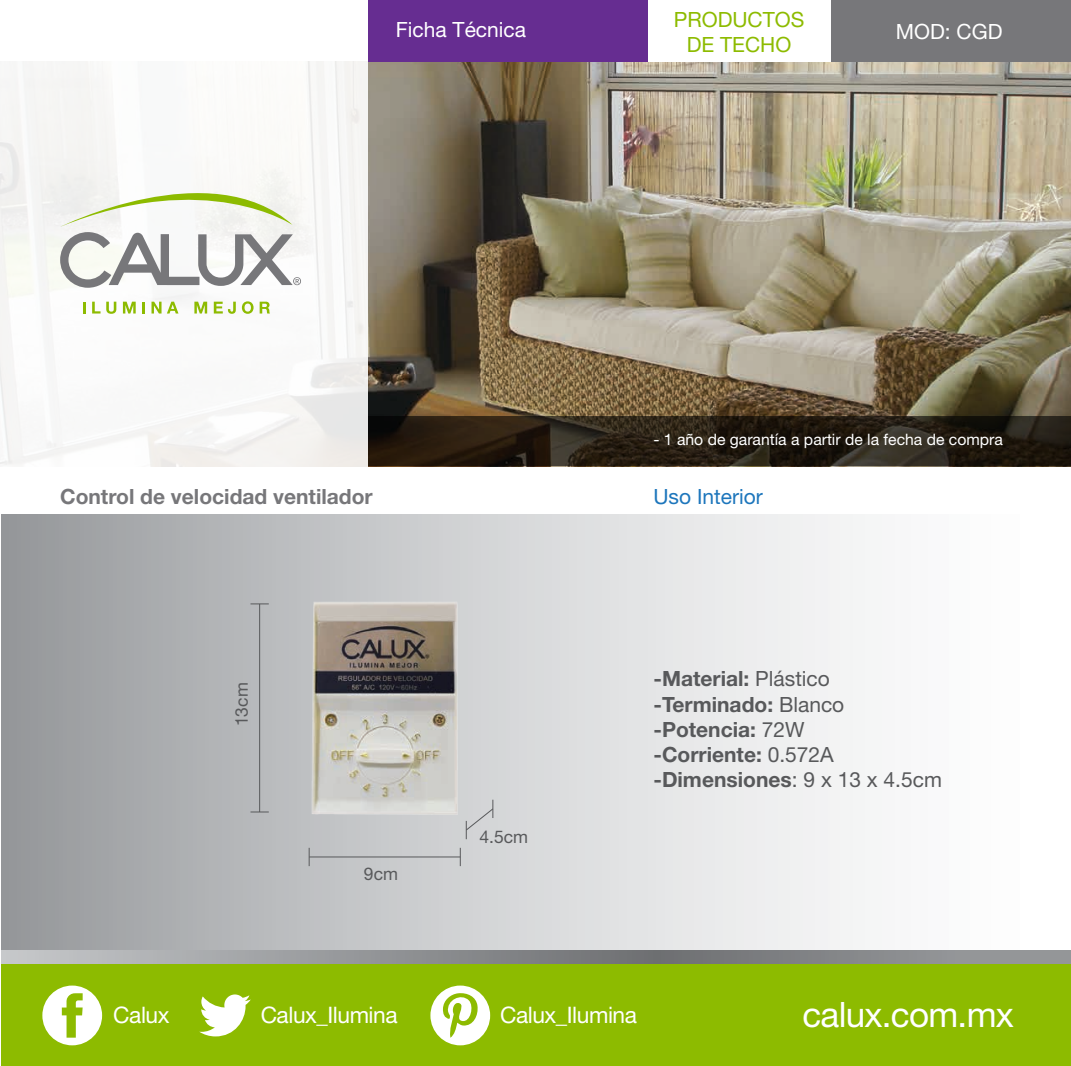
<style>
.page{position:relative;width:1071px;height:1066px;background:#fff}
.page>*{position:absolute;margin:0;border:0;box-sizing:border-box;transform-origin:0 0}
.t1{font:35px "Helvetica Neue";letter-spacing:-.02em;color:#fff}
.t2{font:300 23.62px "Helvetica Neue";letter-spacing:-.02em;color:#fff}
.t3{font:22.75px "Helvetica Neue";letter-spacing:-.02em;color:#fff}
.t4{font:700 21px/25.2px "Helvetica Neue";color:#58595b}
.t5{font:700 21px "Helvetica Neue";color:#77777a}
.t6{font:21px "Helvetica Neue";color:#fff}
.t7{font:21px/25.2px "Helvetica Neue";color:#8dbb00;text-align:center}
.t8{font:21px "Helvetica Neue";color:#1d76bc}
.t9{font:17.5px "Helvetica Neue";color:#58595b}
.t10{font:15.75px "Helvetica Neue";color:#fff}
.s1{font-weight:400}
</style>
<div class="page">
<div style="left:2px;top:514px;width:1069px;height:450px;background:linear-gradient(to right,#9d9fa2,#fff)"></div>
<svg style="left:1px;top:950px;width:1070px;height:14px;background:#919396"></svg>
<img style="left:368px;top:61px;width:703px;height:355px">
<svg style="left:368px;top:416px;width:703px;height:50px;background:#261e13"></svg>
<div style="left:831px;top:0;width:240px;height:61px;background:#77777a"></div>
<div style="left:368px;top:0;width:279px;height:61px;background:#662d91"></div>
<svg style="left:83px;top:302px;width:3px;height:11px"></svg>
<svg style="left:92px;top:301px;width:24px;height:13px"></svg>
<svg style="left:123px;top:301px;width:13px;height:12px"></svg>
<svg style="left:142px;top:302px;width:3px;height:11px"></svg>
<svg style="left:152px;top:301px;width:26px;height:12px"></svg>
<svg style="left:194px;top:301px;width:13px;height:12px"></svg>
<svg style="left:214px;top:301px;width:22px;height:13px"></svg>
<svg style="left:242px;top:301px;width:12px;height:13px"></svg>
<svg style="left:260px;top:301px;width:10px;height:12px"></svg>
<svg style="left:60px;top:152px;width:241px;height:136px"></svg>
<div style="left:1px;top:964px;width:1070px;height:101px;background:#8dbb00"></div>
<svg style="left:42px;top:985px;width:60px;height:60px"></svg>
<svg style="left:199px;top:994px;width:52px;height:42px"></svg>
<svg style="left:430px;top:985px;width:60px;height:60px"></svg>
<img style="left:199px;top:514px;width:374px;height:374px">
<hr style="left:259px;top:603px;width:1px;height:208px;background:#58595b">
<svg style="left:251px;top:603px;width:18px;height:1px"></svg>
<svg style="left:251px;top:811px;width:18px;height:1px"></svg>
<hr style="left:309px;top:856px;width:151px;height:1px;background:#58595b">
<svg style="left:460px;top:847px;width:1px;height:19px"></svg>
<svg style="left:309px;top:847px;width:1px;height:19px"></svg>
<svg style="left:465px;top:799px;width:29px;height:40px"></svg>
<p class="t6" style="left:396px;top:17px;width:132px">Ficha Técnica</p>
<p class="t7" style="left:674px;top:6px;width:132px">PRODUCTOS<br>DE TECHO</p>
<p class="t6" style="left:896px;top:19px;width:108px">MOD: CGD</p>
<p class="t10" style="left:653px;top:430px;width:351px">- 1 año de garantía a partir de la fecha de compra</p>
<p class="t5" style="left:60px;top:483px;width:314px">Control de velocidad ventilador</p>
<p class="t8" style="left:653px;top:484px;width:111px">Uso Interior</p>
<p class="t9" style="left:231px;top:726px;width:45px;rotate:-90deg">13cm</p>
<p class="t9" style="left:364px;top:863px;width:36px">9cm</p>
<p class="t9" style="left:480px;top:825px;width:50px">4.5cm</p>
<p class="t4" style="left:653px;top:665px;width:290px">-Material: <span class="s1">Plástico </span>-Terminado: <span class="s1">Blanco </span>-Potencia: <span class="s1">72W<br></span>-Corriente: <span class="s1">0.572A </span>-Dimensiones<span class="s1">: 9 x 13 x 4.5cm</span></p>
<p class="t2" style="left:501px;top:1001px;width:136px">Calux_Ilumina</p>
<h1 class="t1" style="left:803px;top:993px;width:213px">calux.com.mx</h1>
<p class="t2" style="left:114px;top:1001px;width:57px">Calux</p>
<p class="t3" style="left:261px;top:1000px;width:138px">Calux_Ilumina</p>
<p class="t2" style="left:262px;top:1001px;width:136px">Calux_Ilumina</p>
<p class="t3" style="left:500px;top:1000px;width:138px">Calux_Ilumina</p>
<p class="t3" style="left:158px;top:1000px;width:13px">x</p>
</div>
